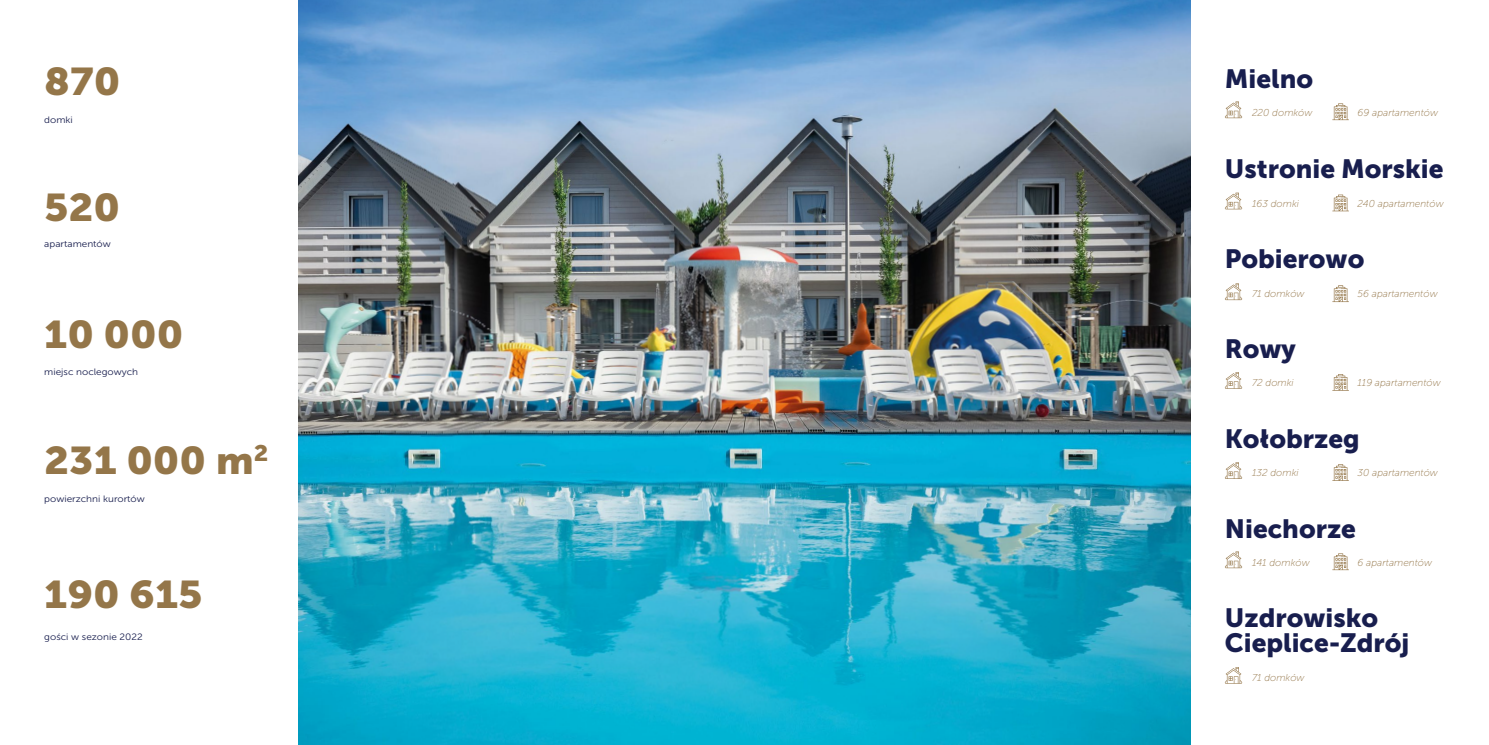
<style>
.page{position:relative;width:1489px;height:745px;background:#fff}
.page>*{position:absolute;margin:0;border:0;box-sizing:border-box;transform-origin:0 0}
.t1{font:38.38px "Museo Sans 900";color:#947649;scale:1.08 1}
.t2{font:26.25px/25px "Museo Sans 900";color:#181e4e}
.t3{font:italic 10px "Museo Sans 100";color:#947649}
.t4{font:9.25px "Museo Sans 300";color:#181e4e;scale:1.08 1}
</style>
<div class="page">
<img style="left:299px;top:0;width:890px;height:744px">
<svg style="left:1225px;top:101px;width:16px;height:17px"></svg>
<svg style="left:1332px;top:103px;width:16px;height:17px"></svg>
<svg style="left:1224px;top:192px;width:17px;height:17px"></svg>
<svg style="left:1332px;top:194px;width:16px;height:17px"></svg>
<svg style="left:1225px;top:283px;width:16px;height:17px"></svg>
<svg style="left:1332px;top:285px;width:16px;height:17px"></svg>
<svg style="left:1224px;top:372px;width:17px;height:16px"></svg>
<svg style="left:1333px;top:374px;width:15px;height:16px"></svg>
<svg style="left:1225px;top:462px;width:16px;height:16px"></svg>
<svg style="left:1333px;top:464px;width:15px;height:16px"></svg>
<svg style="left:1225px;top:551px;width:16px;height:17px"></svg>
<svg style="left:1333px;top:553px;width:15px;height:16px"></svg>
<svg style="left:1224px;top:667px;width:17px;height:16px"></svg>
<h1 class="t1" style="left:44px;top:60px;width:72px">870</h1>
<h2 class="t2" style="left:1224px;top:67px;width:90px">Mielno</h2>
<p class="t4" style="left:44px;top:115px;width:28px">domki</p>
<h1 class="t1" style="left:44px;top:186px;width:72px">520</h1>
<p class="t4" style="left:44px;top:239px;width:63px">apartamentów</p>
<h1 class="t1" style="left:44px;top:312px;width:130px">10 000</h1>
<p class="t4" style="left:44px;top:366px;width:88px">miejsc noclegowych</p>
<h1 class="t1" style="left:44px;top:438px;width:209px">231 000 m<sup>2</sup></h1>
<p class="t4" style="left:44px;top:493px;width:95px">powierzchni kurortów</p>
<h1 class="t1" style="left:44px;top:572px;width:148px">190 615</h1>
<p class="t4" style="left:44px;top:631px;width:93px">gości w sezonie 2022</p>
<p class="t3" style="left:1251px;top:107px;width:62px">220 domków</p>
<p class="t3" style="left:1357px;top:107px;width:82px">69 apartamentów</p>
<h2 class="t2" style="left:1224px;top:156px;width:220px">Ustronie Morskie</h2>
<p class="t3" style="left:1251px;top:198px;width:48px">163 domki</p>
<p class="t3" style="left:1357px;top:198px;width:88px">240 apartamentów</p>
<h2 class="t2" style="left:1224px;top:246px;width:141px">Pobierowo</h2>
<p class="t3" style="left:1251px;top:288px;width:54px">71 domków</p>
<p class="t3" style="left:1357px;top:288px;width:82px">56 apartamentów</p>
<h2 class="t2" style="left:1224px;top:336px;width:72px">Rowy</h2>
<p class="t3" style="left:1251px;top:377px;width:43px">72 domki</p>
<p class="t3" style="left:1357px;top:377px;width:85px">119 apartamentów</p>
<h2 class="t2" style="left:1224px;top:425px;width:136px">Kołobrzeg</h2>
<p class="t3" style="left:1251px;top:467px;width:48px">132 domki</p>
<p class="t3" style="left:1357px;top:467px;width:82px">30 apartamentów</p>
<h2 class="t2" style="left:1224px;top:515px;width:133px">Niechorze</h2>
<p class="t3" style="left:1251px;top:556px;width:59px">141 domków</p>
<p class="t3" style="left:1357px;top:556px;width:76px">6 apartamentów</p>
<h2 class="t2" style="left:1224px;top:605px;width:186px">Uzdrowisko<br>Cieplice-Zdrój</h2>
<p class="t3" style="left:1251px;top:672px;width:54px">71 domków</p>
</div>
